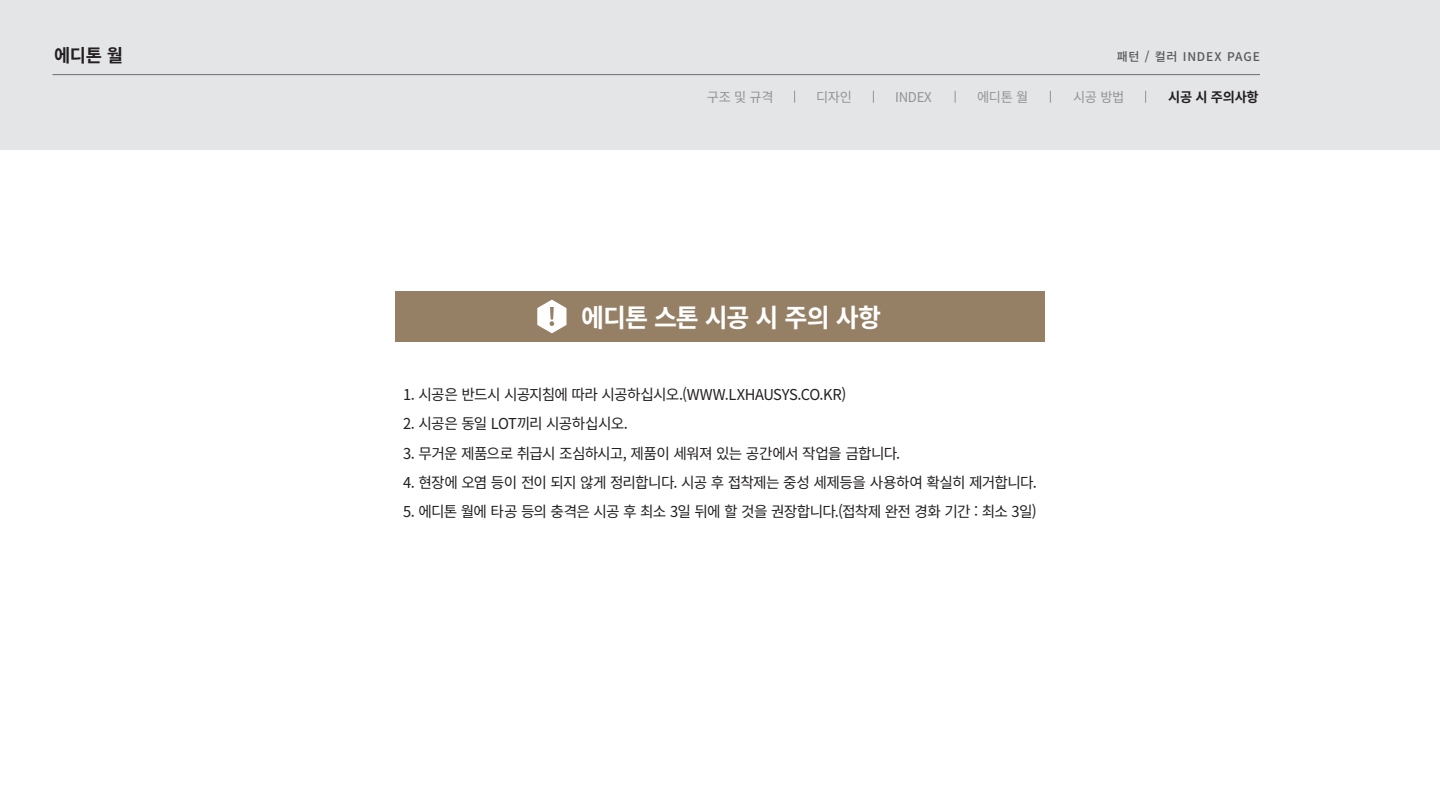
<style>
.page{position:relative;width:1440px;height:810px;background:#fff}
.page>*{position:absolute;margin:0;border:0;box-sizing:border-box;transform-origin:0 0}
.t1{font:700 25.5px "Noto Sans CJ Kkr";letter-spacing:-.04em;color:#fff}
.t2{font:700 18px "Noto Sans CJ Kkr";color:#231f20}
.t3{font:15px "Noto Sans CJ Kkr";letter-spacing:-.05em;color:#231f20}
.t4{font:13.5px "Noto Sans CJ Kkr";letter-spacing:-.02em;color:#919593}
.t5{font:700 13.5px "Noto Sans CJ Kkr";letter-spacing:-.02em;color:#231f20}
.t6{font:500 12px "Noto Sans CJ Kkr";letter-spacing:.07em;color:#57585a}
</style>
<div class="page">
<div style="left:395px;top:291px;width:650px;height:51px;background:#958065"></div>
<svg style="left:537px;top:300px;width:29px;height:33px"></svg>
<div style="left:0;top:0;width:1440px;height:150px;background:#e4e5e7"></div>
<svg style="left:794px;top:91px;width:1px;height:12px"></svg>
<svg style="left:873px;top:91px;width:1px;height:12px"></svg>
<svg style="left:955px;top:91px;width:1px;height:12px"></svg>
<svg style="left:1050px;top:91px;width:1px;height:12px"></svg>
<svg style="left:1145px;top:91px;width:1px;height:12px"></svg>
<hr style="left:52px;top:74px;width:1208px;height:1px;background:#6c6d70">
<p class="t2" style="left:54px;top:46px;width:71px">에디톤 월</p>
<p class="t6" style="left:1117px;top:49px;width:145px">패턴 / 컬러 INDEX PAGE</p>
<p class="t5" style="left:1168px;top:89px;width:92px">시공 시 주의사항</p>
<p class="t4" style="left:707px;top:89px;width:68px">구조 및 규격</p>
<p class="t4" style="left:816px;top:89px;width:37px">디자인</p>
<p class="t4" style="left:895px;top:89px;width:38px">INDEX</p>
<p class="t4" style="left:977px;top:89px;width:53px">에디톤 월</p>
<p class="t4" style="left:1073px;top:89px;width:53px">시공 방법</p>
<p class="t1" style="left:581px;top:303px;width:301px">에디톤 스톤 시공 시 주의 사항</p>
<p class="t3" style="left:403px;top:386px;width:445px">1. 시공은 반드시 시공지침에 따라 시공하십시오.(WWW.LXHAUSYS.CO.KR)</p>
<p class="t3" style="left:403px;top:415px;width:226px">2. 시공은 동일 LOT끼리 시공하십시오.</p>
<p class="t3" style="left:403px;top:445px;width:499px">3. 무거운 제품으로 취급시 조심하시고, 제품이 세워져 있는 공간에서 작업을 금합니다.</p>
<p class="t3" style="left:403px;top:474px;width:635px">4. 현장에 오염 등이 전이 되지 않게 정리합니다. 시공 후 접착제는 중성 세제등을 사용하여 확실히 제거합니다.</p>
<p class="t3" style="left:403px;top:503px;width:635px">5. 에디톤 월에 타공 등의 충격은 시공 후 최소 3일 뒤에 할 것을 권장합니다.(접착제 완전 경화 기간 : 최소 3일)</p>
</div>
